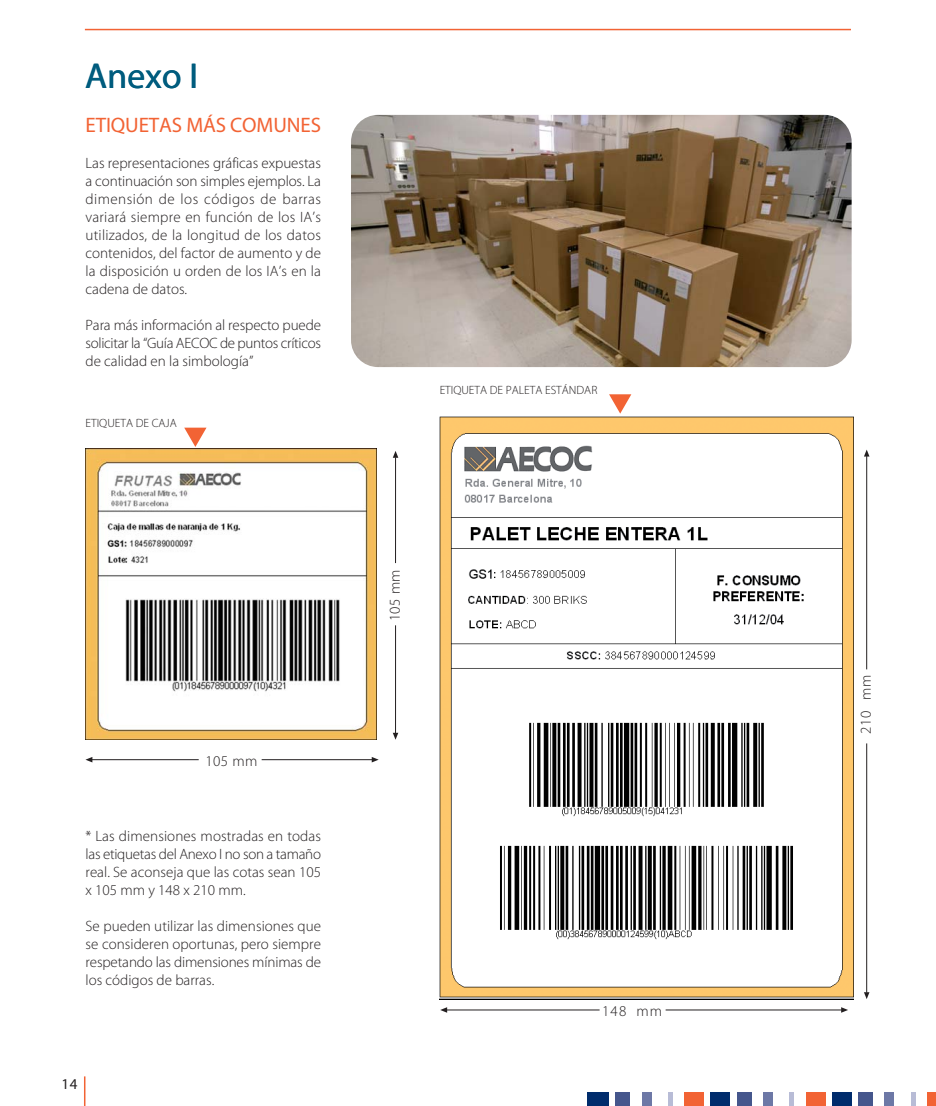
<style>
.page{position:relative;width:936px;height:1106px;background:#fff}
.page>*{position:absolute;margin:0;border:0;box-sizing:border-box;transform-origin:0 0}
.t1{font:36px "Myriad Pro";color:#005c7e}
.t2{font:21px "Myriad Pro";letter-spacing:-.005em;color:#f26334}
.t3{font:300 15px/18px "Myriad Pro";color:#231f20;text-align:justify}
.t4{font:15px "Myriad Pro";color:#231f20}
.t5{font:300 12px "Myriad Pro";color:#231f20}
</style>
<div class="page">
<hr style="left:85px;top:29px;width:765px;height:1px;background:#f26334">
<div style="left:805px;top:1092px;width:20px;height:14px;background:#f26334"></div>
<div style="left:789px;top:1092px;width:5px;height:14px;background:#b8bcd6"></div>
<div style="left:763px;top:1092px;width:10px;height:14px;background:#6d78a6"></div>
<div style="left:736px;top:1092px;width:15px;height:14px;background:#45568c"></div>
<div style="left:710px;top:1092px;width:20px;height:14px;background:#002c6c"></div>
<div style="left:884px;top:1092px;width:10px;height:14px;background:#6d78a6"></div>
<div style="left:858px;top:1092px;width:14px;height:14px;background:#45568c"></div>
<div style="left:831px;top:1092px;width:20px;height:14px;background:#002c6c"></div>
<div style="left:684px;top:1092px;width:20px;height:14px;background:#f26334"></div>
<div style="left:668px;top:1092px;width:5px;height:14px;background:#b8bcd6"></div>
<div style="left:641px;top:1092px;width:10px;height:14px;background:#6d78a6"></div>
<div style="left:615px;top:1092px;width:15px;height:14px;background:#45568c"></div>
<div style="left:587px;top:1092px;width:22px;height:14px;background:#002c6c"></div>
<div style="left:910px;top:1092px;width:5px;height:14px;background:#b8bcd6"></div>
<div style="left:927px;top:1092px;width:8px;height:14px;background:#f26334"></div>
<hr style="left:84px;top:1076px;width:1px;height:30px;background:#f26334">
<svg style="left:184px;top:427px;width:22px;height:20px"></svg>
<img style="left:86px;top:449px;width:290px;height:290px">
<hr style="left:92px;top:759px;width:107px;height:1px;background:#231f20">
<svg style="left:85px;top:757px;width:7px;height:5px"></svg>
<hr style="left:262px;top:759px;width:110px;height:1px;background:#231f20">
<svg style="left:372px;top:757px;width:6px;height:5px"></svg>
<hr style="left:395px;top:457px;width:1px;height:106px;background:#231f20">
<svg style="left:393px;top:451px;width:5px;height:7px"></svg>
<hr style="left:395px;top:625px;width:1px;height:108px;background:#231f20">
<svg style="left:393px;top:732px;width:5px;height:7px"></svg>
<svg style="left:609px;top:394px;width:22px;height:19px"></svg>
<img style="left:440px;top:416px;width:413px;height:583px">
<hr style="left:866px;top:456px;width:1px;height:213px;background:#231f20">
<svg style="left:864px;top:449px;width:5px;height:7px"></svg>
<hr style="left:866px;top:743px;width:1px;height:249px;background:#231f20">
<svg style="left:864px;top:992px;width:5px;height:7px"></svg>
<hr style="left:446px;top:1009px;width:153px;height:1px;background:#231f20">
<svg style="left:440px;top:1007px;width:7px;height:5px"></svg>
<hr style="left:665px;top:1009px;width:176px;height:1px;background:#231f20">
<svg style="left:841px;top:1007px;width:7px;height:5px"></svg>
<img style="left:351px;top:115px;width:500px;height:252px;border-radius:27px">
<h1 class="t1" style="left:86px;top:63px;width:114px">Anexo I</h1>
<h2 class="t2" style="left:86px;top:117px;width:237px">ETIQUETAS MÁS COMUNES</h2>
<p class="t3" style="left:86px;top:155px;width:237px">Las representaciones gráficas expuestas a continuación son simples ejemplos. La dimensión de los códigos de barras variará siempre en función de los IA’s utilizados, de la longitud de los datos contenidos, del factor de aumento y de la disposición u orden de los IA’s en la cadena de datos.</p>
<p class="t3" style="left:86px;top:317px;width:237px">Para más información al respecto puede solicitar la “Guía AECOC de puntos críticos de calidad en la simbología”</p>
<p class="t5" style="left:86px;top:419px;width:93px">ETIQUETA DE CAJA</p>
<p class="t3" style="left:205px;top:753px;width:54px">105 mm</p>
<p class="t3" style="left:86px;top:828px;width:237px">* Las dimensiones mostradas en todas las etiquetas del Anexo I no son a tamaño real. Se aconseja que las cotas sean 105 x 105 mm y 148 x 210 mm.</p>
<p class="t3" style="left:86px;top:918px;width:237px">Se pueden utilizar las dimensiones que se consideren oportunas, pero siempre respetando las dimensiones mínimas de los códigos de barras.</p>
<p class="t4" style="left:62px;top:1078px;width:17px">14</p>
<p class="t5" style="left:439px;top:385px;width:159px">ETIQUETA DE PALETA ESTÁNDAR</p>
<p class="t3" style="left:387px;top:621px;width:54px;rotate:-90deg">105 mm</p>
<p class="t3" style="left:602px;top:1003px;width:62px">148 mm</p>
<p class="t3" style="left:858px;top:734px;width:62px;rotate:-90deg">210 mm</p>
</div>
